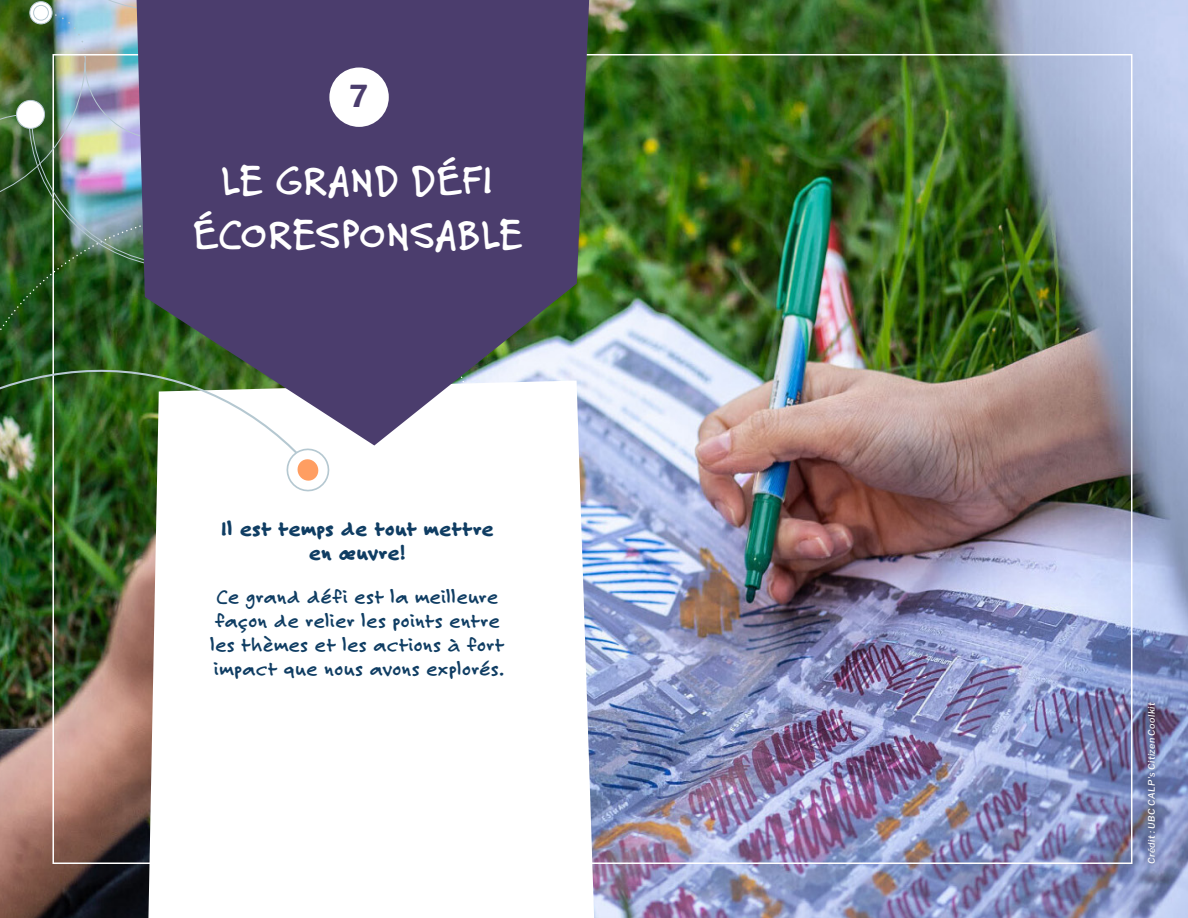
<style>
.page{position:relative;width:1188px;height:918px;background:#fff}
.page>*{position:absolute;margin:0;border:0;box-sizing:border-box;transform-origin:0 0}
.AP_-_Title{font:700 43.5px/54px "Felt Tip Roman";letter-spacing:-.01em;color:#fff;text-align:center}
.Body{font:100 30px "Libre Franklin";color:#4b3d6d}
.AP_-_Intro_Text{font:700 21px/24px "Felt Tip Roman";letter-spacing:.02em;color:#0f3d63}
.AP_-_Intro_Text-2{font:800 21px/24px "Felt Tip Roman";letter-spacing:.02em;color:#0f3d63;text-align:center}
.Image_credit{font:italic 100 9px "Libre Franklin";letter-spacing:.05em;color:#fff}
</style>
<div class="page">
<img style="left:0;top:0;width:1188px;height:918px">
<div style="left:1140px;top:696px;width:22px;height:175px;background:#231f20;opacity:.75"></div>
<svg style="left:0;top:268px;width:137px;height:65px;background:#24521b"></svg>
<img style="left:0;top:0;width:137px;height:268px">
<svg style="left:30px;top:2px;width:22px;height:22px"></svg>
<div style="left:29px;top:1px;width:24px;height:23px;border:1px solid #b5c8d1;border-radius:50%"></div>
<img style="left:0;top:11px;width:87px;height:196px">
<div style="left:17px;top:100px;width:28px;height:28px;background:#fff;border-radius:50%"></div>
<div style="left:16px;top:100px;width:29px;height:29px;border:1px solid #b5c8d1;border-radius:50%"></div>
<div style="left:34px;top:5px;width:14px;height:15px;background:#fff;border-radius:50%"></div>
<div style="left:33px;top:5px;width:16px;height:16px;border:1px solid #b5c8d1;border-radius:50%"></div>
<svg style="left:148px;top:381px;width:446px;height:537px"></svg>
<svg style="left:137px;top:0;width:452px;height:446px;background:#594f77"></svg>
<div style="left:329px;top:67px;width:60px;height:60px;background:#fff;border-radius:50%"></div>
<img style="left:0;top:333px;width:307px;height:111px">
<svg style="left:0;top:444px;width:480px;height:154px"></svg>
<p class="Body" style="left:349px;top:73px;width:20px">7</p>
<p class="AP_-_Title" style="left:193px;top:153px;width:332px">LE GRAND DÉFI<br>ÉCORESPONSABLE</p>
<p class="AP_-_Intro_Text-2" style="left:221px;top:516px;width:274px">Il est temps de tout mettre en œuvre!</p>
<p class="AP_-_Intro_Text" style="left:211px;top:584px;width:295px">Ce grand défi est la meilleure façon de relier les points entre les thèmes et les actions à fort impact que nous avons explorés.</p>
<p class="Image_credit" style="left:1145px;top:864px;width:163px;rotate:-90deg">Crédit : UBC CALP's Citizen Coolkit</p>
</div>
